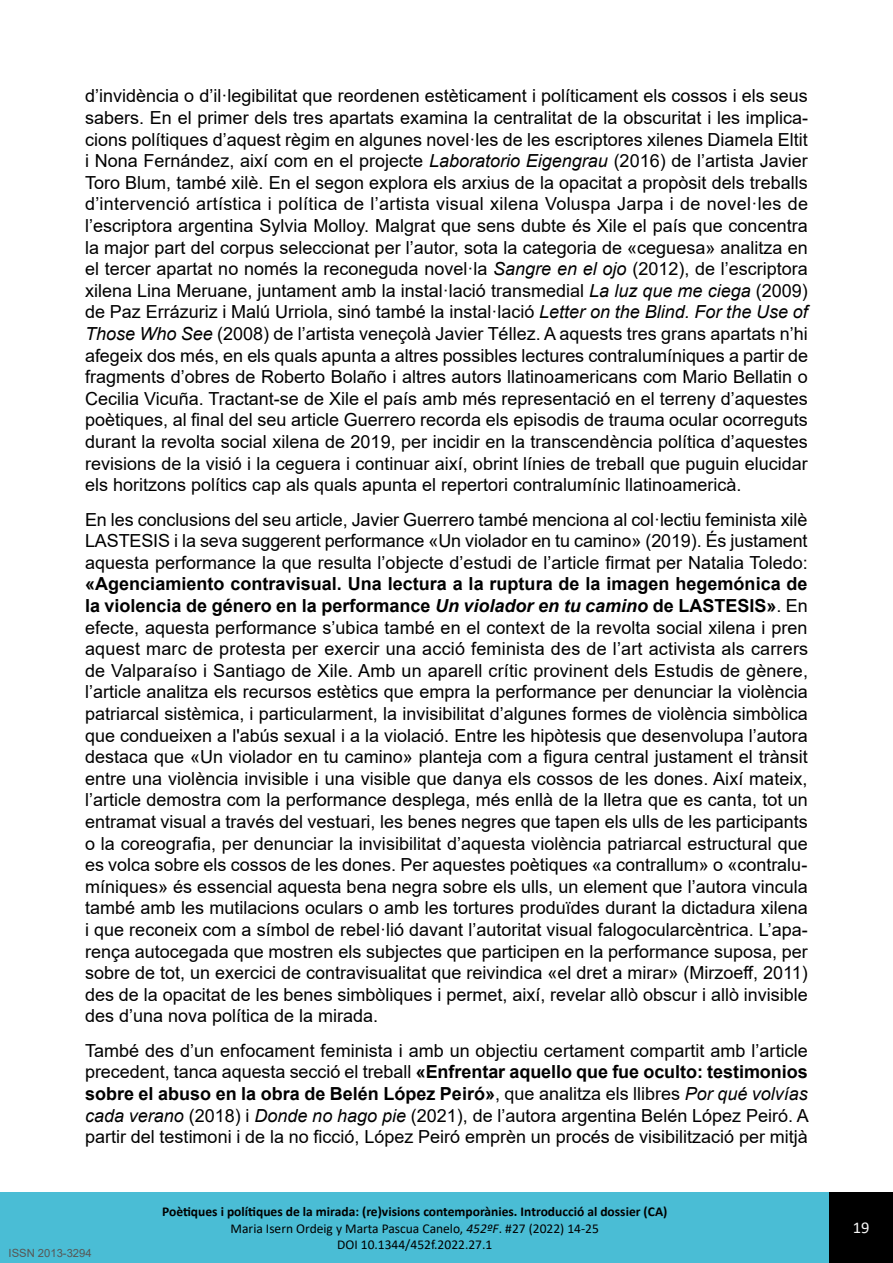
<style>
.page{position:relative;width:893px;height:1263px;background:#fff}
.page>*{position:absolute;margin:0;border:0;box-sizing:border-box;transform-origin:0 0}
.t1{font:18px/21.6px "Arial";color:#000;text-align:justify}
.t2{font:16.5px "Calibri";color:#f8f8f8}
.t3{font:700 13.5px/16.2px "Calibri";color:#000;text-align:center}
.t4{font:11.25px "Arial";color:#575756}
.s1{font-style:italic}
.s2{font-weight:700}
.s3{font-weight:700;font-style:italic}
.s4{font-weight:400}
.s5{font-weight:400;font-style:italic}
</style>
<div class="page">
<div style="left:0;top:1192px;width:893px;height:71px;background:#4abdd5"></div>
<div style="left:829px;top:1192px;width:64px;height:71px;background:#000"></div>
<p class="t1" style="left:85px;top:85px;width:725px">d’invidència o d’il·legibilitat que reordenen estèticament i políticament els cossos i els seus sabers. En el primer dels tres apartats examina la centralitat de la obscuritat i les implica&shy;cions polítiques d’aquest règim en algunes novel·les de les escriptores xilenes Diamela Eltit i Nona Fernández, així com en el projecte <span class="s1">Laboratorio Eigengrau</span> (2016) de l’artista Javier Toro Blum, també xilè. En el segon explora els arxius de la opacitat a propòsit dels treballs d’intervenció artística i política de l’artista visual xilena Voluspa Jarpa i de novel·les de l’escriptora argentina Sylvia Molloy. Malgrat que sens dubte és Xile el país que concentra la major part del corpus seleccionat per l’autor, sota la categoria de «ceguesa» analitza en el tercer apartat no només la reconeguda novel·la <span class="s1">Sangre en el ojo</span> (2012), de l’escriptora xilena Lina Meruane, juntament amb la instal·lació transmedial <span class="s1">La luz que me ciega</span> (2009) de Paz Errázuriz i Malú Urriola, sinó també la instal·lació <span class="s1">Letter on the Blind. For the Use of Those Who See</span> (2008) de l’artista veneçolà Javier Téllez. A aquests tres grans apartats n’hi afegeix dos més, en els quals apunta a altres possibles lectures contralumíniques a partir de fragments d’obres de Roberto Bolaño i altres autors llatinoamericans com Mario Bellatin o Cecilia Vicuña. Tractant-se de Xile el país amb més representació en el terreny d’aquestes poètiques, al final del seu article Guerrero recorda els episodis de trauma ocular ocorreguts durant la revolta social xilena de 2019, per incidir en la transcendència política d’aquestes revisions de la visió i la ceguera i continuar així, obrint línies de treball que puguin elucidar els horitzons polítics cap als quals apunta el repertori contralumínic llatinoamericà.</p>
<p class="t1" style="left:85px;top:509px;width:724px">En les conclusions del seu article, Javier Guerrero també menciona al col·lectiu feminista xilè LASTESIS i la seva suggerent performance «Un violador en tu camino» (2019). És justament aquesta performance la que resulta l’objecte d’estudi de l’article firmat per Natalia Toledo:</p>
<p class="t1" style="left:85px;top:573px;width:725px"><span class="s2">«Agenciamiento contravisual. Una lectura a la ruptura de la imagen hegemónica de la violencia de género en la performance</span> <span class="s3">Un violador en tu camino</span> <span class="s2">de LASTESIS»</span>. En efecte, aquesta performance s’ubica també en el context de la revolta social xilena i pren aquest marc de protesta per exercir una acció feminista des de l’art activista als carrers de Valparaíso i Santiago de Xile. Amb un aparell crític provinent dels Estudis de gènere, l’article analitza els recursos estètics que empra la performance per denunciar la violència patriarcal sistèmica, i particularment, la invisibilitat d’algunes formes de violència simbòlica que condueixen a l'abús sexual i a la violació. Entre les hipòtesis que desenvolupa l’autora destaca que «Un violador en tu camino» planteja com a figura central justament el trànsit entre una violència invisible i una visible que danya els cossos de les dones. Així mateix, l’article demostra com la performance desplega, més enllà de la lletra que es canta, tot un entramat visual a través del vestuari, les benes negres que tapen els ulls de les participants o la coreografia, per denunciar la invisibilitat d’aquesta violència patriarcal estructural que es volca sobre els cossos de les dones. Per aquestes poètiques «a contrallum» o «contralu&shy;míniques» és essencial aquesta bena negra sobre els ulls, un element que l’autora vincula també amb les mutilacions oculars o amb les tortures produïdes durant la dictadura xilena i que reconeix com a símbol de rebel·lió davant l’autoritat visual falogocularcèntrica. L’apa&shy;rença autocegada que mostren els subjectes que participen en la performance suposa, per sobre de tot, un exercici de contravisualitat que reivindica «el dret a mirar» (Mirzoeff, 2011) des de la opacitat de les benes simbòliques i permet, així, revelar allò obscur i allò invisible des d’una nova política de la mirada.</p>
<p class="t1" style="left:85px;top:1040px;width:725px">També des d’un enfocament feminista i amb un objectiu certament compartit amb l’article precedent, tanca aquesta secció el treball <span class="s2">«Enfrentar aquello que fue oculto: testimonios sobre el abuso en la obra de Belén López Peiró»</span>, que analitza els llibres <span class="s1">Por qué volvías cada verano</span> (2018) i <span class="s1">Donde no hago pie</span> (2021), de l’autora argentina Belén López Peiró. A partir del testimoni i de la no ficció, López Peiró emprèn un procés de visibilització per mitjà</p>
<p class="t4" style="left:9px;top:1247px;width:85px">ISSN 2013-3294</p>
<p class="t3" style="left:162px;top:1205px;width:507px">Poètiques i polítiques de la mirada: (re)visions contemporànies. Introducció al dossier (CA)<br><span class="s4">Maria Isern Ordeig y Marta Pascua Canelo,</span> <span class="s5">452ºF</span><span class="s4">. #27 (2022) 14-25<br>DOI 10.1344/452f.2022.27.1</span></p>
<p class="t2" style="left:853px;top:1220px;width:18px">19</p>
</div>
